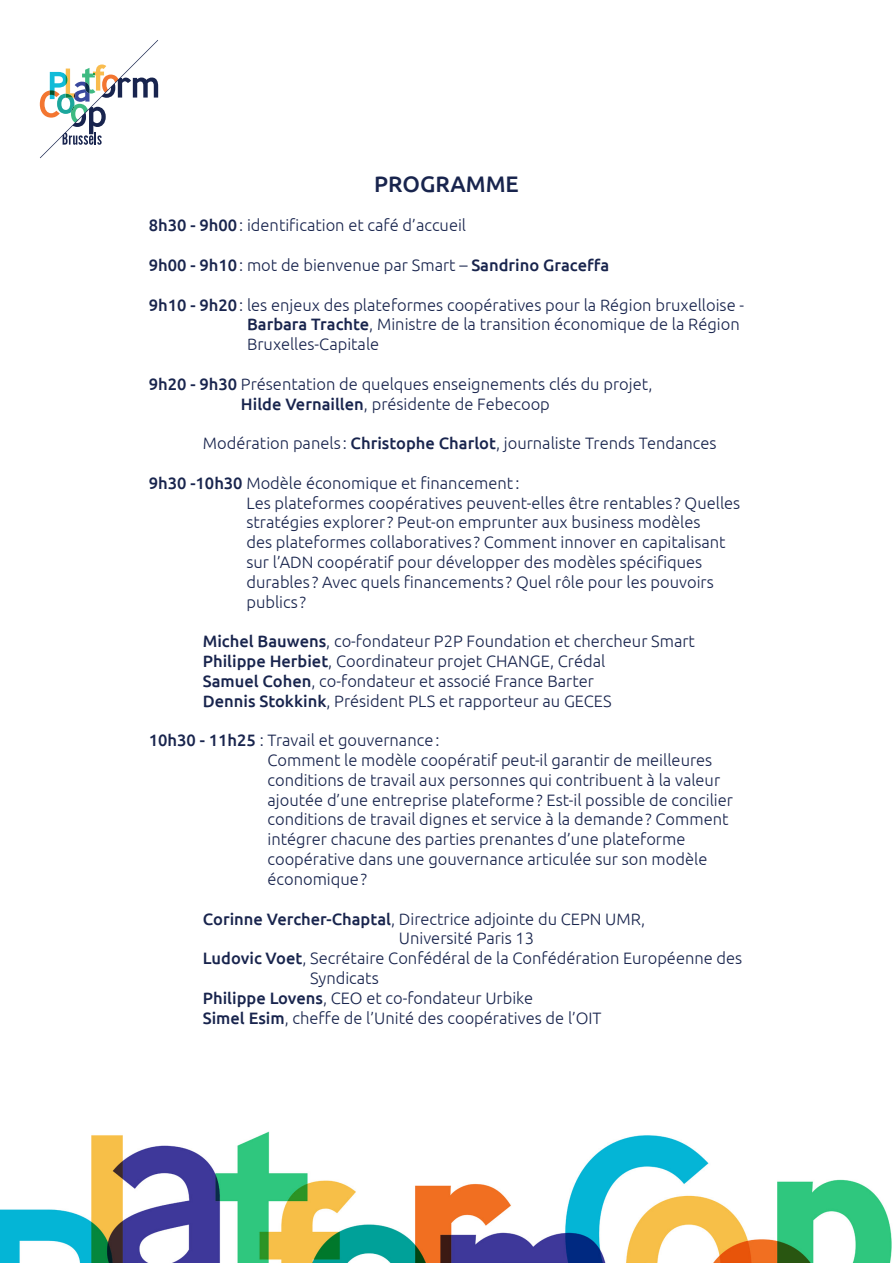
<style>
.page{position:relative;width:893px;height:1263px;background:#fff}
.page>*{position:absolute;margin:0;border:0;box-sizing:border-box;transform-origin:0 0}
.t1{font:500 22.5px "Ubuntu";color:#18244d}
.t2{font:300 16.5px/19.8px "Ubuntu";color:#18244d}
.t3{font:500 16.5px "Ubuntu";color:#18244d}
.s1{font-weight:500}
.s2{font-weight:300}
</style>
<div class="page">
<img style="left:0;top:1131px;width:892px;height:132px">
<svg style="left:40px;top:40px;width:118px;height:118px"></svg>
<p class="t1" style="left:374px;top:170px;width:146px">PROGRAMME</p>
<p class="t2" style="left:149px;top:215px;width:319px"><span class="s1">8h30 - 9h00</span>: identification et café d’accueil</p>
<p class="t3" style="left:149px;top:255px;width:462px">9h00 - 9h10<span class="s2">: mot de bienvenue par Smart –</span> Sandrino Graceffa</p>
<p class="t2" style="left:247px;top:294px;width:499px;text-indent:-98px"><span class="s1">9h10 - 9h20</span>: les enjeux des plateformes coopératives pour la Région bruxelloise -<br><span class="s1">Barbara Trachte</span>, Ministre de la transition économique de la Région<br>Bruxelles-Capitale</p>
<p class="t2" style="left:241px;top:374px;width:413px;text-indent:-92px"><span class="s1">9h20 - 9h30</span> Présentation de quelques enseignements clés du projet,<br><span class="s1">Hilde Vernaillen</span>, présidente de Febecoop</p>
<p class="t2" style="left:203px;top:433px;width:515px">Modération panels : <span class="s1">Christophe Charlot</span>, journaliste Trends Tendances</p>
<p class="t2" style="left:246px;top:473px;width:495px;text-indent:-98px"><span class="s1">9h30 -10h30</span> Modèle économique et financement:<br>Les plateformes coopératives peuvent-elles être rentables ? Quelles stratégies explorer? Peut-on emprunter aux business modèles<br>des plateformes collaboratives ? Comment innover en capitalisant sur l’ADN coopératif pour développer des modèles spécifiques durables ? Avec quels financements ? Quel rôle pour les pouvoirs publics ?</p>
<p class="t2" style="left:203px;top:631px;width:494px"><span class="s1">Michel Bauwens</span>, co-fondateur P2P Foundation et chercheur Smart</p>
<p class="t2" style="left:203px;top:651px;width:404px"><span class="s1">Philippe Herbiet</span>, Coordinateur projet CHANGE, Crédal</p>
<p class="t2" style="left:203px;top:671px;width:393px"><span class="s1">Samuel Cohen</span>, co-fondateur et associé France Barter</p>
<p class="t2" style="left:203px;top:690px;width:410px"><span class="s1">Dennis Stokkink</span>, Président PLS et rapporteur au GECES</p>
<p class="t2" style="left:267px;top:730px;width:467px;text-indent:-119px"><span class="s1">10h30 - 11h25</span> : Travail et gouvernance:<br>Comment le modèle coopératif peut-il garantir de meilleures conditions de travail aux personnes qui contribuent à la valeur ajoutée d’une entreprise plateforme? Est-il possible de concilier conditions de travail dignes et service à la demande? Comment intégrer chacune des parties prenantes d’une plateforme coopérative dans une gouvernance articulée sur son modèle économique?</p>
<p class="t2" style="left:399px;top:908px;width:248px;text-indent:-196px"><span class="s1">Corinne Vercher-Chaptal</span>, Directrice adjointe du CEPN UMR,<br>Université Paris 13</p>
<p class="t2" style="left:310px;top:948px;width:434px;text-indent:-107px"><span class="s1">Ludovic Voet</span>, Secrétaire Confédéral de la Confédération Européenne des<br>Syndicats</p>
<p class="t2" style="left:203px;top:987px;width:332px"><span class="s1">Philippe Lovens</span>, CEO et co-fondateur Urbike</p>
<p class="t2" style="left:203px;top:1007px;width:400px"><span class="s1">Simel Esim</span>, cheffe de l’Unité des coopératives de l’OIT</p>
</div>
